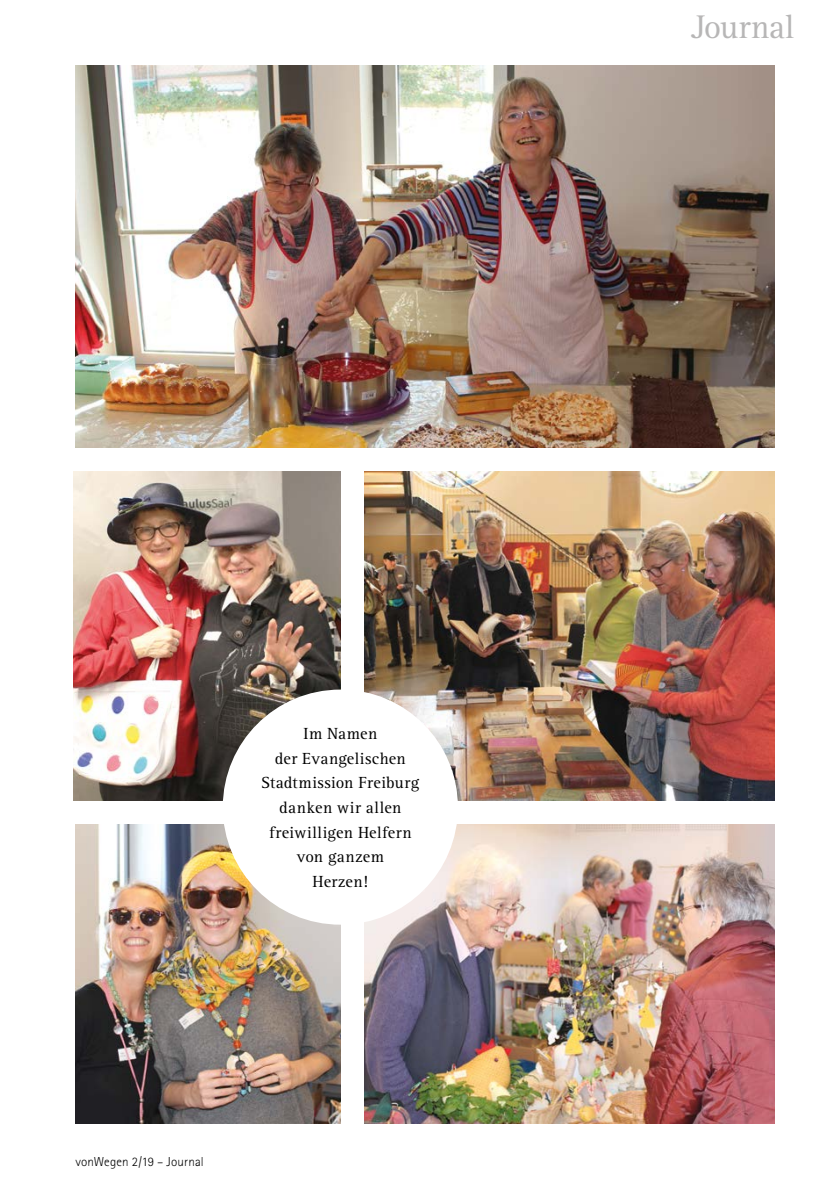
<style>
.page{position:relative;width:819px;height:1191px;background:#fff}
.page>*{position:absolute;margin:0;border:0;box-sizing:border-box;transform-origin:0 0}
.t1{font:33.77px "Rotis Serif";letter-spacing:-.01em;color:#b7b6b6}
.t2{font:16.62px/24.5px "Rotis Serif";letter-spacing:.025em;color:#000;text-align:center}
.t3{font:300 12.95px "Rotis Sans Serif";letter-spacing:.01em;color:#000}
</style>
<div class="page">
<img style="left:74px;top:472px;width:266px;height:328px">
<img style="left:75px;top:65px;width:699px;height:382px">
<img style="left:364px;top:472px;width:410px;height:328px">
<img style="left:364px;top:824px;width:410px;height:299px">
<img style="left:75px;top:824px;width:265px;height:299px">
<div style="left:223px;top:689px;width:235px;height:235px;background:#fff;border-radius:50%"></div>
<h1 class="t1" style="left:690px;top:8px;width:105px">Journal</h1>
<p class="t2" style="left:261px;top:722px;width:159px">Im Namen<br>der Evangelischen<br>Stadtmission Freiburg danken wir allen freiwilligen Helfern von ganzem<br>Herzen!</p>
<p class="t3" style="left:75px;top:1154px;width:130px">vonWegen 2/19 – Journal</p>
</div>
